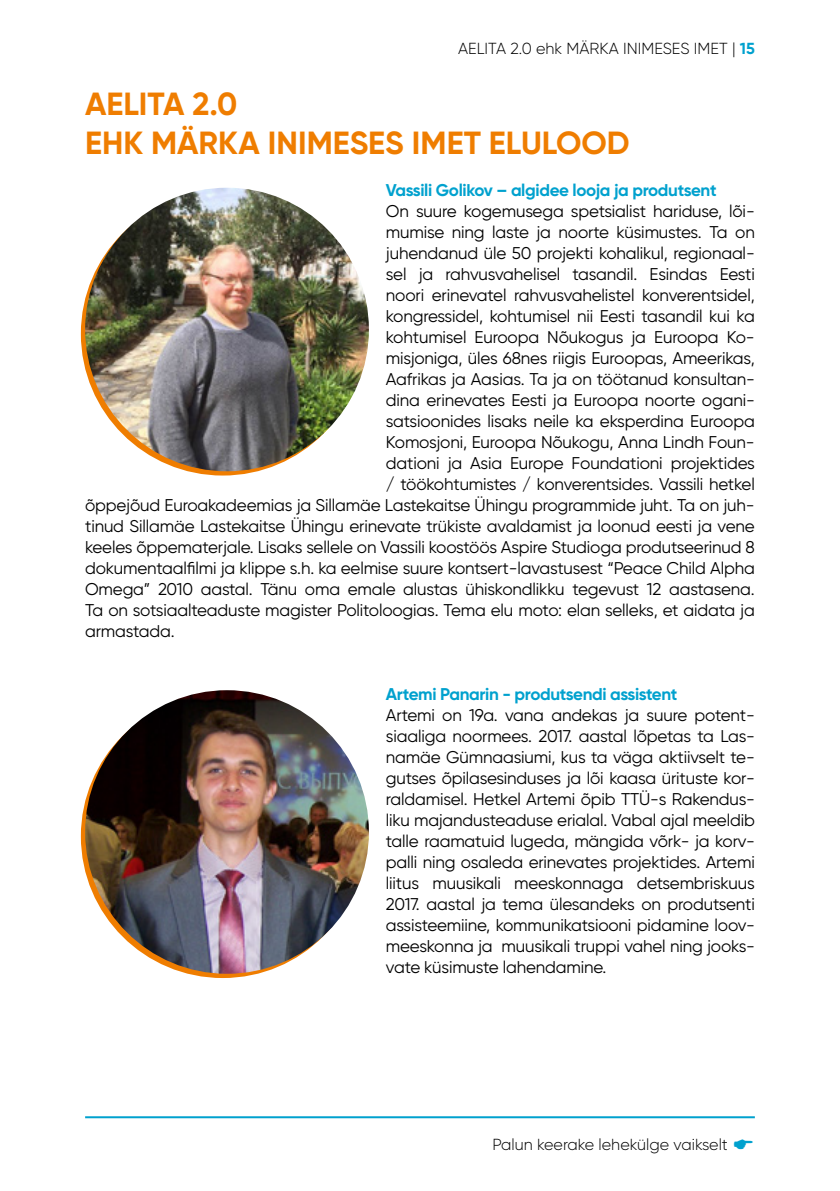
<style>
.page{position:relative;width:840px;height:1191px;background:#fff}
.page>*{position:absolute;margin:0;border:0;box-sizing:border-box;transform-origin:0 0}
.t1{font:700 32px/38.4px "Gilroy";color:#ef7d00}
.t2{font:17px/21px "Gilroy";letter-spacing:-.01em;color:#000;text-align:justify}
.t3{font:700 17px "Gilroy";letter-spacing:-.02em;color:#00a1ce}
.t4{font:300 16px "Gilroy";color:#000}
.s1{font-weight:700;color:#00a1ce}
</style>
<div class="page">
<hr style="left:85px;top:1116px;width:669px;height:2px;background:#00a1ce">
<img style="left:85px;top:188px;width:284px;height:283px;border-radius:142px">
<svg style="left:81px;top:694px;width:283px;height:284px;background:#e57d0d"></svg>
<img style="left:85px;top:690px;width:284px;height:283px;border-radius:142px">
<p class="t4" style="left:458px;top:38px;width:298px">AELITA 2.0 ehk MÄRKA INIMESES IMET | <span class="s1">15</span></p>
<h1 class="t1" style="left:85px;top:85px;width:545px">AELITA 2.0<br>EHK MÄRKA INIMESES IMET ELULOOD</h1>
<p class="t3" style="left:386px;top:179px;width:332px">Vassili Golikov – algidee looja ja produtsent</p>
<p class="t2" style="left:386px;top:200px;width:370px">On suure kogemusega spetsialist hariduse, lõi-</p>
<p class="t2" style="left:386px;top:221px;width:370px">mumise ning laste ja noorte küsimustes. Ta on</p>
<p class="t2" style="left:386px;top:242px;width:370px">juhendanud üle 50 projekti kohalikul, regionaal-</p>
<p class="t2" style="left:386px;top:263px;width:370px">sel ja rahvusvahelisel tasandil. Esindas Eesti</p>
<p class="t2" style="left:386px;top:284px;width:370px">noori erinevatel rahvusvahelistel konverentsidel,</p>
<p class="t2" style="left:386px;top:305px;width:370px">kongressidel, kohtumisel nii Eesti tasandil kui ka</p>
<p class="t2" style="left:386px;top:326px;width:370px">kohtumisel Euroopa Nõukogus ja Euroopa Ko-</p>
<p class="t2" style="left:386px;top:347px;width:370px">misjoniga, üles 68nes riigis Euroopas, Ameerikas,</p>
<p class="t2" style="left:386px;top:368px;width:370px">Aafrikas ja Aasias. Ta ja on töötanud konsultan-</p>
<p class="t2" style="left:386px;top:389px;width:370px">dina erinevates Eesti ja Euroopa noorte ogani-</p>
<p class="t2" style="left:386px;top:410px;width:370px">satsioonides lisaks neile ka eksperdina Euroopa</p>
<p class="t2" style="left:386px;top:431px;width:370px">Komosjoni, Euroopa Nõukogu, Anna Lindh Foun-</p>
<p class="t2" style="left:386px;top:452px;width:370px">dationi ja Asia Europe Foundationi projektides</p>
<p class="t2" style="left:386px;top:473px;width:370px">/ töökohtumistes / konverentsides. Vassili hetkel</p>
<p class="t2" style="left:85px;top:494px;width:670px">õppejõud Euroakadeemias ja Sillamäe Lastekaitse Ühingu programmide juht. Ta on juh-</p>
<p class="t2" style="left:85px;top:515px;width:670px">tinud Sillamäe Lastekaitse Ühingu erinevate trükiste avaldamist ja loonud eesti ja vene</p>
<p class="t2" style="left:85px;top:536px;width:671px">keeles õppematerjale. Lisaks sellele on Vassili koostöös Aspire Studioga produtseerinud 8</p>
<p class="t2" style="left:85px;top:557px;width:670px">dokumentaalfilmi ja klippe s.h. ka eelmise suure kontsert-lavastusest “Peace Child Alpha</p>
<p class="t2" style="left:85px;top:578px;width:671px">Omega” 2010 aastal. Tänu oma emale alustas ühiskondlikku tegevust 12 aastasena.</p>
<p class="t2" style="left:85px;top:599px;width:671px">Ta on sotsiaalteaduste magister Politoloogias. Tema elu moto: elan selleks, et aidata ja</p>
<p class="t2" style="left:85px;top:620px;width:91px">armastada.</p>
<p class="t3" style="left:386px;top:683px;width:293px">Artemi Panarin - produtsendi assistent</p>
<p class="t2" style="left:386px;top:704px;width:370px">Artemi on 19a. vana andekas ja suure potent&shy;siaaliga noormees. 2017. aastal lõpetas ta Las&shy;namäe Gümnaasiumi, kus ta väga aktiivselt te&shy;gutses õpilasesinduses ja lõi kaasa ürituste kor&shy;raldamisel. Hetkel Artemi õpib TTÜ-s Rakendus&shy;liku majandusteaduse erialal. Vabal ajal meeldib talle raamatuid lugeda, mängida võrk- ja korv&shy;palli ning osaleda erinevates projektides. Artemi liitus muusikali meeskonnaga detsembriskuus 2017. aastal ja tema ülesandeks on produtsenti assisteemiine, kommunikatsiooni pidamine loov&shy;meeskonna ja muusikali truppi vahel ning jooks&shy;vate küsimuste lahendamine.</p>
<p class="t4" style="left:492px;top:1134px;width:237px">Palun keerake lehekülge vaikselt</p>
</div>
